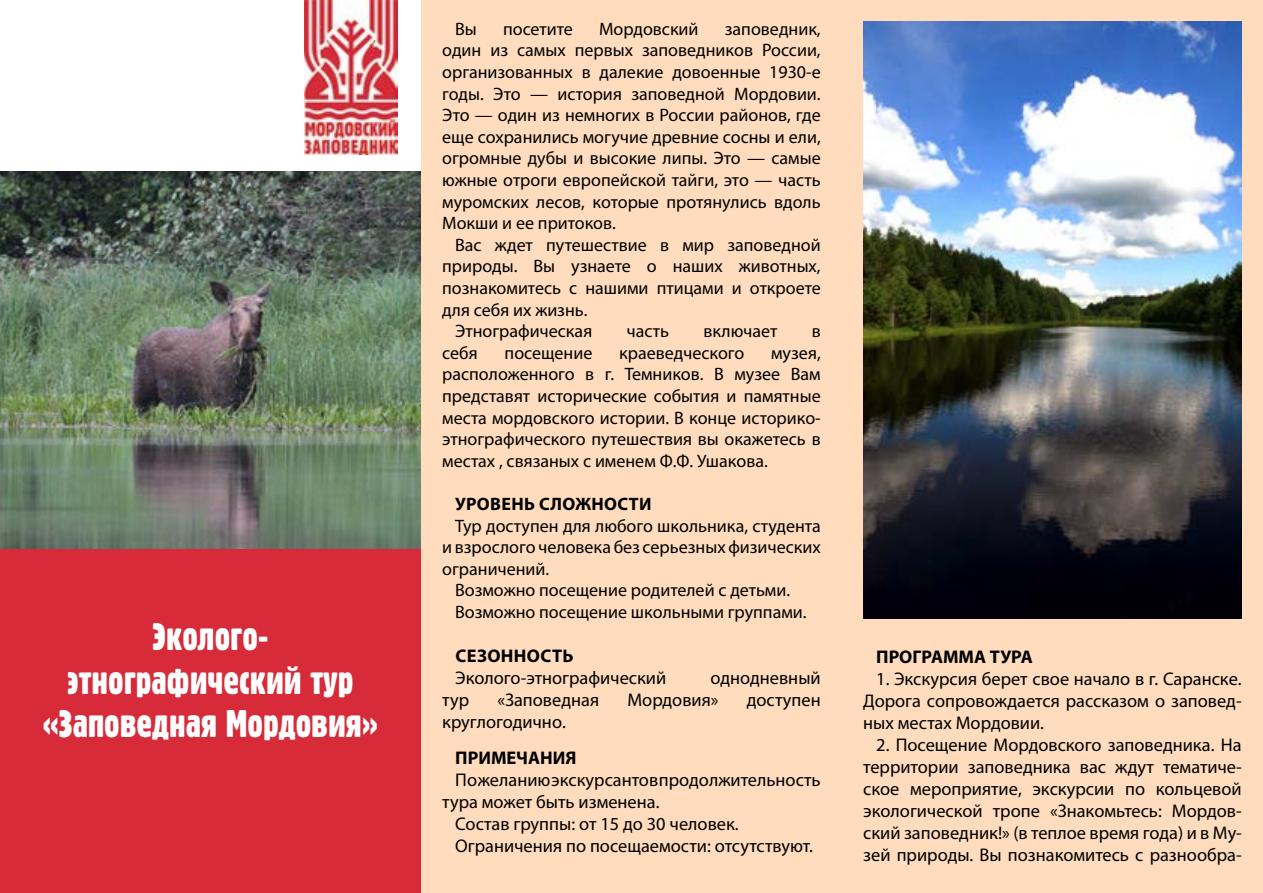
<style>
.page{position:relative;width:1263px;height:893px;background:#fff}
.page>*{position:absolute;margin:0;border:0;box-sizing:border-box;transform-origin:0 0}
.t1{font:37.5px/43.5px "Bloc Ext Cond C";color:#fff;text-align:center}
.t2{font:18.3px/22px "Myriad Pro";color:#000;text-align:justify}
.t3{font:700 18.3px "Myriad Pro";color:#000}
.t4{font:700 18.3px "Myriad Pro";letter-spacing:.02em;color:#000}
.t5{font:18px/21.6px "Myriad Pro";color:#000;text-align:justify}
.t6{font:700 18px "Myriad Pro";letter-spacing:.02em;color:#000}
</style>
<div class="page">
<div style="left:0;top:546px;width:421px;height:347px;background:#d72b39"></div>
<img style="left:0;top:171px;width:421px;height:378px">
<img style="left:304px;top:0;width:93px;height:155px">
<div style="left:421px;top:0;width:421px;height:893px;background:#fedcbd"></div>
<div style="left:842px;top:0;width:421px;height:893px;background:#fedcbd"></div>
<img style="left:863px;top:21px;width:379px;height:598px">
<h1 class="t1" style="left:43px;top:617px;width:337px">Эколого&shy;этнографический тур «Заповедная Мордовия»</h1>
<p class="t5" style="left:455px;top:18px;width:23px">Вы</p>
<p class="t5" style="left:503px;top:18px;width:71px">посетите</p>
<p class="t5" style="left:599px;top:18px;width:101px">Мордовский</p>
<p class="t5" style="left:442px;top:18px;width:380px;text-indent:283px">заповедник, один из самых первых заповедников России, организованных в далекие довоенные 1930-е годы. Это — история заповедной Мордовии.<br>Это — один из немногих в России районов, где еще сохранились могучие древние сосны и ели, огромные дубы и высокие липы. Это — самые южные отроги европейской тайги, это — часть муромских лесов, которые протянулись вдоль Мокши и ее притоков.</p>
<p class="t5" style="left:455px;top:234px;width:367px">Вас ждет путешествие в мир заповедной</p>
<p class="t5" style="left:442px;top:255px;width:380px">природы. Вы узнаете о наших животных,</p>
<p class="t5" style="left:442px;top:277px;width:380px">познакомитесь с нашими птицами и откроете</p>
<p class="t5" style="left:442px;top:298px;width:147px">для себя их жизнь.</p>
<p class="t5" style="left:455px;top:320px;width:139px">Этнографическая</p>
<p class="t5" style="left:627px;top:320px;width:44px">часть</p>
<p class="t5" style="left:703px;top:320px;width:76px">включает</p>
<p class="t5" style="left:812px;top:320px;width:10px">в</p>
<p class="t5" style="left:442px;top:342px;width:37px">себя</p>
<p class="t5" style="left:505px;top:342px;width:89px">посещение</p>
<p class="t5" style="left:619px;top:342px;width:127px">краеведческого</p>
<p class="t5" style="left:442px;top:342px;width:380px;text-indent:329px">музея, расположенного в г. Темников. В музее Вам представят исторические события и памятные места мордовского истории. В конце историко&shy;этнографического путешествия вы окажетесь в местах , связаных с именем Ф.Ф. Ушакова.</p>
<p class="t6" style="left:455px;top:492px;width:198px">УРОВЕНЬ СЛОЖНОСТИ</p>
<p class="t5" style="left:455px;top:514px;width:367px">Тур доступен для любого школьника, студента</p>
<p class="t5" style="left:442px;top:536px;width:380px">и взрослого человека без серьезных физических</p>
<p class="t5" style="left:442px;top:558px;width:108px">ограничений.</p>
<p class="t5" style="left:455px;top:579px;width:337px">Возможно посещение родителей с детьми.</p>
<p class="t5" style="left:455px;top:601px;width:353px">Возможно посещение школьными группами.</p>
<p class="t4" style="left:455px;top:644px;width:120px">СЕЗОННОСТЬ</p>
<p class="t2" style="left:455px;top:667px;width:212px">Эколого-этнографический</p>
<p class="t2" style="left:710px;top:667px;width:112px">однодневный</p>
<p class="t2" style="left:442px;top:689px;width:28px">тур</p>
<p class="t2" style="left:497px;top:689px;width:103px">«Заповедная</p>
<p class="t2" style="left:627px;top:689px;width:93px">Мордовия»</p>
<p class="t2" style="left:747px;top:689px;width:75px">доступен</p>
<p class="t2" style="left:442px;top:711px;width:125px">круглогодично.</p>
<p class="t3" style="left:455px;top:746px;width:123px">ПРИМЕЧАНИЯ</p>
<p class="t2" style="left:455px;top:768px;width:367px">По желанию экскурсантов продолжительность</p>
<p class="t2" style="left:442px;top:790px;width:219px">тура может быть изменена.</p>
<p class="t2" style="left:455px;top:812px;width:285px">Состав группы: от 15 до 30 человек.</p>
<p class="t2" style="left:455px;top:834px;width:359px">Ограничения по посещаемости: отсутствуют.</p>
<p class="t3" style="left:876px;top:645px;width:158px">ПРОГРАММА ТУРА</p>
<p class="t2" style="left:863px;top:668px;width:380px;text-indent:13px">1. Экскурсия берет свое начало в г. Саранске.<br>Дорога сопровождается рассказом о заповед&shy;ных местах Мордовии.</p>
<p class="t2" style="left:863px;top:734px;width:380px;text-indent:13px">2. Посещение Мордовского заповедника. На территории заповедника вас ждут тематиче&shy;ское мероприятие, экскурсии по кольцевой экологической тропе «Знакомьтесь: Мордов&shy;ский заповедник!» (в теплое время года) и в Му&shy;зей природы. Вы познакомитесь с разнообра-</p>
</div>
